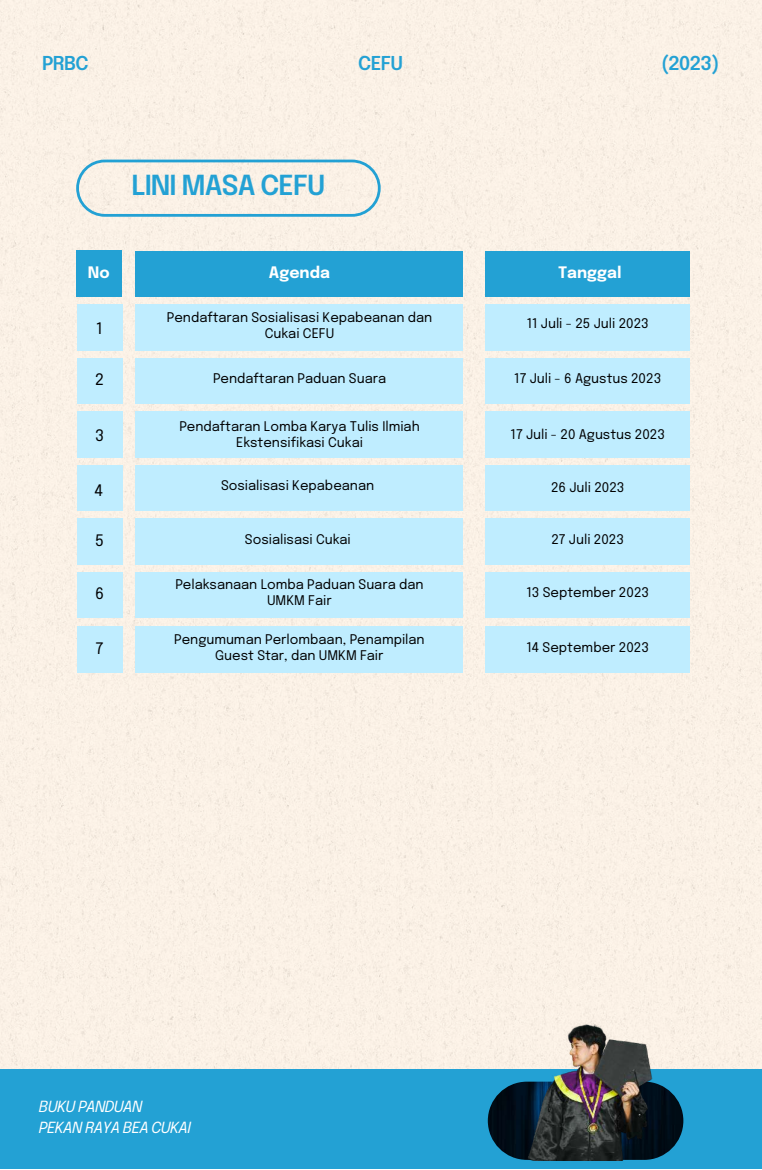
<style>
.page{position:relative;width:762px;height:1170px;background:#fff}
.page>*{position:absolute;margin:0;border:0;box-sizing:border-box;transform-origin:0 0}
.t1{font:600 27.5px "Epilogue";letter-spacing:-.035em;color:#23a1d4}
.t2{font:600 19px "Epilogue";letter-spacing:-.035em;color:#23a1d4}
.t3{font:700 15.75px "Epilogue";color:#fff}
.t4{font:15.75px "Epilogue";color:#000}
.t5{font:italic 15.25px/20.6px "Epilogue";letter-spacing:-.035em;color:#fff}
.t6{font:13.25px/15.9px "Epilogue";color:#000;text-align:center}
</style>
<div class="page">
<div style="left:0;top:0;width:761px;height:1068px;background:#fbf1e6"></div>
<div style="left:0;top:1068px;width:761px;height:100px;background:#23a1d4"></div>
<svg style="left:76px;top:159px;width:304px;height:58px;background:#e3e8e3"></svg>
<div style="left:76px;top:250px;width:46px;height:46px;background:#23a1d4"></div>
<div style="left:77px;top:304px;width:45px;height:46px;background:#bfedff"></div>
<div style="left:77px;top:358px;width:45px;height:46px;background:#bfedff"></div>
<div style="left:77px;top:411px;width:45px;height:46px;background:#bfedff"></div>
<div style="left:77px;top:464px;width:45px;height:46px;background:#bfedff"></div>
<div style="left:77px;top:518px;width:45px;height:46px;background:#bfedff"></div>
<div style="left:77px;top:571px;width:45px;height:46px;background:#bfedff"></div>
<div style="left:77px;top:626px;width:45px;height:46px;background:#bfedff"></div>
<div style="left:136px;top:304px;width:327px;height:46px;background:#bfedff"></div>
<div style="left:136px;top:251px;width:327px;height:46px;background:#23a1d4"></div>
<div style="left:485px;top:251px;width:204px;height:46px;background:#23a1d4"></div>
<div style="left:485px;top:304px;width:204px;height:46px;background:#bfedff"></div>
<div style="left:485px;top:358px;width:204px;height:45px;background:#bfedff"></div>
<div style="left:135px;top:358px;width:328px;height:46px;background:#bfedff"></div>
<div style="left:136px;top:411px;width:327px;height:46px;background:#bfedff"></div>
<div style="left:135px;top:464px;width:328px;height:46px;background:#bfedff"></div>
<div style="left:135px;top:518px;width:328px;height:46px;background:#bfedff"></div>
<div style="left:136px;top:571px;width:327px;height:46px;background:#bfedff"></div>
<div style="left:136px;top:626px;width:327px;height:46px;background:#bfedff"></div>
<div style="left:485px;top:411px;width:204px;height:46px;background:#bfedff"></div>
<div style="left:485px;top:464px;width:204px;height:46px;background:#bfedff"></div>
<div style="left:485px;top:518px;width:204px;height:46px;background:#bfedff"></div>
<div style="left:485px;top:571px;width:204px;height:46px;background:#bfedff"></div>
<div style="left:485px;top:626px;width:204px;height:46px;background:#bfedff"></div>
<img style="left:487px;top:1081px;width:196px;height:78px;border-radius:39px">
<img style="left:522px;top:1020px;width:134px;height:139px">
<h2 class="t2" style="left:42px;top:55px;width:48px">PRBC</h2>
<h2 class="t2" style="left:661px;top:55px;width:60px">(2023)</h2>
<h2 class="t2" style="left:358px;top:55px;width:46px">CEFU</h2>
<h1 class="t1" style="left:131px;top:173px;width:195px">LINI MASA CEFU</h1>
<p class="t3" style="left:88px;top:265px;width:23px">No</p>
<p class="t4" style="left:96px;top:321px;width:8px">1</p>
<p class="t3" style="left:269px;top:265px;width:62px">Agenda</p>
<p class="t6" style="left:167px;top:311px;width:267px">Pendaftaran Sosialisasi Kepabeanan dan<br>Cukai CEFU</p>
<p class="t3" style="left:558px;top:265px;width:65px">Tanggal</p>
<p class="t6" style="left:526px;top:316px;width:123px">11 Juli - 25 Juli 2023</p>
<p class="t4" style="left:95px;top:373px;width:10px">2</p>
<p class="t6" style="left:213px;top:371px;width:174px">Pendaftaran Paduan Suara</p>
<p class="t6" style="left:514px;top:372px;width:148px">17 Juli - 6 Agustus 2023</p>
<p class="t4" style="left:95px;top:428px;width:10px">3</p>
<p class="t4" style="left:95px;top:483px;width:10px">4</p>
<p class="t6" style="left:179px;top:419px;width:242px">Pendaftaran Lomba Karya Tulis Ilmiah<br>Ekstensifikasi Cukai</p>
<p class="t6" style="left:221px;top:478px;width:154px">Sosialisasi Kepabeanan</p>
<p class="t6" style="left:510px;top:427px;width:156px">17 Juli - 20 Agustus 2023</p>
<p class="t6" style="left:551px;top:480px;width:75px">26 Juli 2023</p>
<p class="t4" style="left:95px;top:533px;width:10px">5</p>
<p class="t6" style="left:245px;top:532px;width:107px">Sosialisasi Cukai</p>
<p class="t6" style="left:551px;top:532px;width:74px">27 Juli 2023</p>
<p class="t4" style="left:95px;top:586px;width:11px">6</p>
<p class="t6" style="left:175px;top:577px;width:249px">Pelaksanaan Lomba Paduan Suara dan<br>UMKM Fair</p>
<p class="t6" style="left:526px;top:585px;width:124px">13 September 2023</p>
<p class="t4" style="left:95px;top:641px;width:9px">7</p>
<p class="t6" style="left:174px;top:632px;width:252px">Pengumuman Perlombaan, Penampilan<br>Guest Star, dan UMKM Fair</p>
<p class="t6" style="left:526px;top:640px;width:124px">14 September 2023</p>
<p class="t5" style="left:39px;top:1097px;width:153px">BUKU PANDUAN<br>PEKAN RAYA BEA CUKAI</p>
</div>
